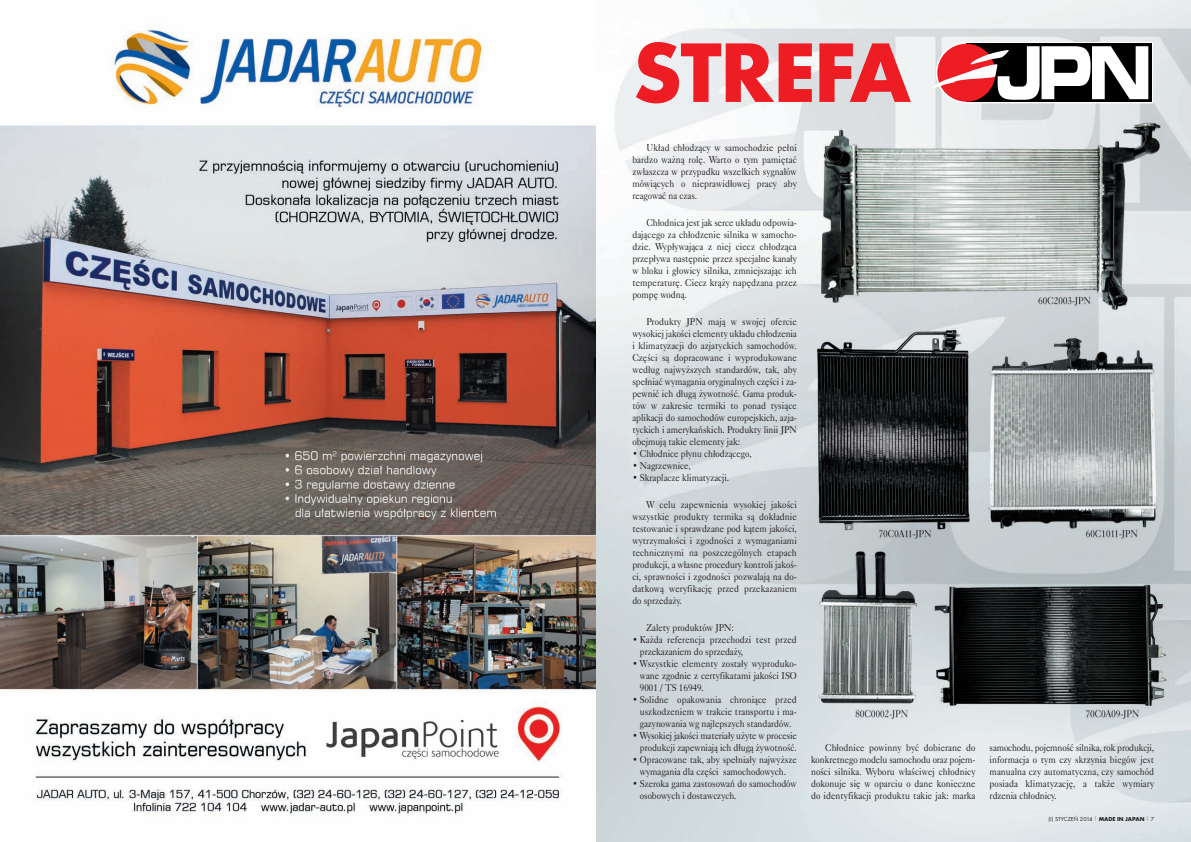
<style>
.page{position:relative;width:1191px;height:842px;background:#fff}
.page>*{position:absolute;margin:0;border:0;box-sizing:border-box;transform-origin:0 0}
.t1{font:700 87.8px "Futura TOT";letter-spacing:-.025em;color:#ee1d23}
.t2{font:10px/12px "Caslon 540 PL";color:#231f20;text-align:justify;scale:.9 1}
.t3{font:6px "Futura TOT";color:#231f20}
.s1{color:#939598}
.s2{font-weight:700}
</style>
<div class="page">
<img style="left:0;top:0;width:1191px;height:842px">
<svg style="left:931px;top:41px;width:223px;height:64px"></svg>
<p class="t1" style="left:632px;top:20px;width:281px">STREFA</p>
<p class="t2" style="left:632px;top:143px;width:184px;text-indent:14px">Układ chłodzàcy w samochodzie pełni bardzo wa˝nà rol´. Warto o tym pami´taç zwłaszcza w przypadku wszelkich sygnałów mówiàcych o nieprawidłowej pracy aby reagowaç na czas.</p>
<p class="t2" style="left:632px;top:218px;width:184px;text-indent:14px">Chłodnica jest jak serce układu odpowia - dajàcego za chłodzenie silnika w samocho - dzie. Wypływajàca z niej ciecz chłodzàca przepływa nast´pnie przez specjalne kanały w bloku i głowicy silnika, zmniejszajàc ich temperatur´. Ciecz krà˝y nap´dzana przez pomp´ wodnà.</p>
<p class="t2" style="left:632px;top:317px;width:184px;text-indent:14px">Produkty JPN majà w swojej ofercie wysokiej jakoÊci elementy układu chłodzenia i klimatyzacji do azjatyckich samochodów.<br>Cz´Êci sà dopracowane i wyprodukowane według najwy˝szych standardów, tak, aby spełniaç wymagania oryginalnych cz´Êci i za - pewniç ich długà ˝ywotnoÊç. Gama produk - tów w zakresie termiki to ponad tysiàce aplikacji do samochodów europejskich, azja - tyckich i amerykaƒskich. Produkty linii JPN obejmujà takie elementy jak:</p>
<p class="t2" style="left:632px;top:449px;width:134px">• Chłodnice płynu chłodzàcego,</p>
<p class="t2" style="left:632px;top:461px;width:67px">• Nagrzewnice,</p>
<p class="t2" style="left:632px;top:473px;width:109px">• Skraplacze klimatyzacji.</p>
<p class="t2" style="left:632px;top:500px;width:184px;text-indent:14px">W celu zapewnienia wysokiej jakoÊci wszystkie produkty termika sà dokładnie testowanie i sprawdzane pod kàtem jakoÊci, wytrzymałoÊci i zgodnoÊci z wymaganiami technicznymi na poszczególnych etapach produkcji, a własne procedury kontroli jakoÊ - ci, sprawnoÊci i zgodnoÊci pozwalajà na do - datkowà weryfikacj´ przed przekazaniem do sprzeda˝y.</p>
<p class="t2" style="left:646px;top:623px;width:99px">Zalety produktów JPN:</p>
<p class="t2" style="left:640px;top:635px;width:176px;text-indent:-7px">• Ka˝da referencja przechodzi test przed przekazaniem do sprzeda˝y,</p>
<p class="t2" style="left:640px;top:659px;width:176px;text-indent:-8px">• Wszystkie elementy zostały wyproduko - wane zgodnie z certyfikatami jakoÊci ISO 9001 / TS 16949.</p>
<p class="t2" style="left:640px;top:695px;width:176px;text-indent:-7px">• Solidne opakowania chroniàce przed uszkodzeniem w trakcie transportu i ma - gazynowania wg najlepszych standardów.</p>
<p class="t2" style="left:632px;top:731px;width:184px;text-align:right">• Wysokiej jakoÊci materiały u˝yte w procesie produkcji zapewniajà ich długà ˝ywotnoÊç.</p>
<p class="t2" style="left:632px;top:755px;width:184px;text-align:center">• Opracowane tak, aby spełniały najwy˝sze wymagania dla cz´Êci samochodowych.</p>
<p class="t2" style="left:640px;top:779px;width:176px;text-indent:-7px">• Szeroka gama zastosowaƒ do samochodów osobowych i dostawczych.</p>
<p class="t2" style="left:811px;top:743px;width:184px;text-indent:14px">Chłodnice powinny byç dobierane do konkretnego modelu samochodu oraz pojem - noÊci silnika. Wyboru właÊciwej chłodnicy dokonuje si´ w oparciu o dane konieczne do identyfikacji produktu takie jak: marka</p>
<p class="t2" style="left:989px;top:743px;width:184px">samochodu, pojemnoÊç silnika, rok produkcji, informacja o tym czy skrzynia biegów jest manualna czy automatyczna, czy samochód posiada klimatyzacj´, a tak˝e wymiary rdzenia chłodnicy.</p>
<p class="t3" style="left:1048px;top:816px;width:107px">(I) STYCZEŃ 2014 <span class="s1">|</span> <span class="s2">MADE IN JAPAN</span> <span class="s1">|</span> 7</p>
</div>
